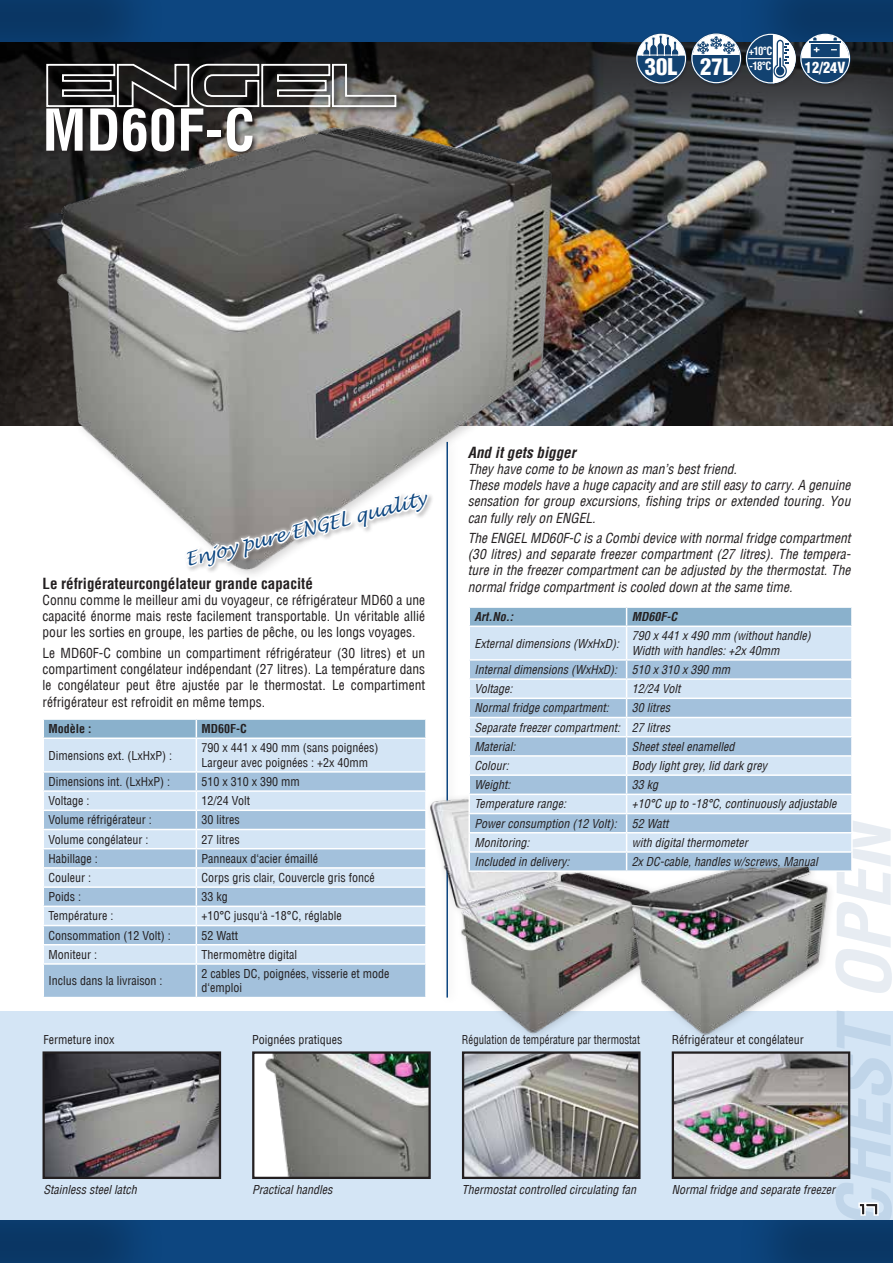
<style>
.page{position:relative;width:893px;height:1263px;background:#fff}
.page>*{position:absolute;margin:0;border:0;box-sizing:border-box;transform-origin:0 0}
.t1{font:700 condensed 56.25px "Helvetica LT";color:#fff}
.t2{font:900 condensed 22.5px "Helvetica LT";color:#fff}
.t3{font:italic 18.15px "TR Lucida Handwriting";color:#0d4680}
.t4{font:700 condensed 15px "Helvetica LT";color:#231f20}
.t5{font:italic 700 condensed 15px "Helvetica LT";color:#231f20}
.t6{font:900 condensed 15px "Helvetica LT";color:#fff;scale:.95 1}
.t7{font:italic condensed 13.5px/16.2px "Helvetica LT";color:#231f20}
.t8{font:condensed 13.5px/16.2px "Helvetica LT";color:#231f20;text-align:justify}
.t9{font:italic condensed 12px/19.2px "Helvetica LT";color:#231f20}
.t10{font:condensed 12px/14.4px "Helvetica LT";color:#231f20}
.t11{font:condensed 12px "Helvetica LT";color:#231f20;scale:.9 1}
.t12{font:italic 700 condensed 12px "Helvetica LT";color:#231f20}
.t13{font:700 condensed 12px "Helvetica LT";color:#231f20}
.t14{font:700 condensed 11.25px "Helvetica LT";color:#fff;scale:.95 1}
</style>
<div class="page">
<div style="left:0;top:1011px;width:893px;height:223px;background:#d4e5f5"></div>
<div style="left:0;top:0;width:893px;height:44px;background:#231f20;opacity:.3"></div>
<div style="left:0;top:40px;width:893px;height:385px;background:#231f20;opacity:.6"></div>
<img style="left:46px;top:1054px;width:172px;height:122px">
<div style="left:43px;top:1051px;width:178px;height:128px;border:2px solid #231f20"></div>
<img style="left:255px;top:1054px;width:173px;height:122px">
<div style="left:252px;top:1051px;width:179px;height:128px;border:2px solid #231f20"></div>
<img style="left:465px;top:1054px;width:172px;height:122px">
<div style="left:462px;top:1051px;width:178px;height:128px;border:2px solid #231f20"></div>
<img style="left:675px;top:1054px;width:172px;height:122px">
<div style="left:672px;top:1051px;width:178px;height:128px;border:2px solid #231f20"></div>
<svg style="left:44px;top:61px;width:359px;height:48px"></svg>
<svg style="left:45px;top:63px;width:352px;height:45px;background:#4e4c4c"></svg>
<svg style="left:43px;top:105px;width:217px;height:4px"></svg>
<hr style="left:446px;top:442px;width:2px;height:555px;background:#0d4680">
<div style="left:44px;top:965px;width:381px;height:32px;background:#a3c1dc"></div>
<hr style="left:196px;top:965px;width:1px;height:32px;background:#fff">
<svg style="left:43px;top:719px;width:383px;height:244px;background:#c0d6e9"></svg>
<img style="left:430px;top:787px;width:193px;height:249px">
<img style="left:41px;top:109px;width:529px;height:472px">
<svg style="left:181px;top:482px;width:252px;height:96px"></svg>
<hr style="left:468px;top:870px;width:159px;height:2px;background:#fff">
<svg style="left:468px;top:607px;width:384px;height:263px;background:#c2d7ea"></svg>
<div style="left:625px;top:861px;width:211px;height:182px;background:#231f20;opacity:.2"></div>
<img style="left:623px;top:858px;width:210px;height:181px">
<div style="left:0;top:1218px;width:893px;height:45px;background:#231f20;opacity:.3"></div>
<svg style="left:858px;top:1202px;width:21px;height:14px"></svg>
<div style="left:635px;top:33px;width:218px;height:54px;background:#231f20;opacity:.4"></div>
<svg style="left:636px;top:34px;width:214px;height:49px"></svg>
<hr style="left:637px;top:55px;width:48px;height:1px;background:#fff">
<h1 class="t1" style="left:43px;top:95px;width:214px">MD60F-C</h1>
<p class="t14" style="left:749px;top:44px;width:26px">+10°C</p>
<h2 class="t2" style="left:645px;top:52px;width:128px">30L 27L <sup>-18°C</sup></h2>
<p class="t6" style="left:805px;top:58px;width:44px">12/24V</p>
<h3 class="t3" style="left:182px;top:547px;width:249px;rotate:-14deg">Enjoy pure ENGEL quality</h3>
<p class="t4" style="left:43px;top:574px;width:272px">Le réfrigérateurcongélateur grande capacité</p>
<p class="t8" style="left:43px;top:592px;width:384px">Connu comme le meilleur ami du voyageur, ce réfrigérateur MD60 a une capacité énorme mais reste facilement transportable. Un véritable allié pour les sorties en groupe, les parties de pêche, ou les longs voyages.</p>
<p class="t8" style="left:43px;top:645px;width:384px">Le MD60F-C combine un compartiment réfrigérateur (30 litres) et un compartiment congélateur indépendant (27 litres). La température dans le congélateur peut être ajustée par le thermostat. Le compartiment réfrigérateur est refroidit en même temps.</p>
<p class="t13" style="left:48px;top:721px;width:45px">Modèle :</p>
<p class="t13" style="left:201px;top:721px;width:47px">MD60F-C</p>
<p class="t10" style="left:48px;top:748px;width:125px">Dimensions ext. (LxHxP) :</p>
<p class="t10" style="left:201px;top:741px;width:178px">790 x 441 x 490 mm (sans poignées)<br>Largeur avec poignées : +2x 40mm</p>
<p class="t10" style="left:48px;top:774px;width:123px">Dimensions int. (LxHxP) :</p>
<p class="t10" style="left:201px;top:774px;width:100px">510 x 310 x 390 mm</p>
<p class="t10" style="left:48px;top:793px;width:43px">Voltage :</p>
<p class="t10" style="left:201px;top:793px;width:50px">12/24 Volt</p>
<p class="t10" style="left:48px;top:813px;width:105px">Volume réfrigérateur :</p>
<p class="t10" style="left:201px;top:813px;width:40px">30 litres</p>
<p class="t10" style="left:48px;top:832px;width:102px">Volume congélateur :</p>
<p class="t10" style="left:201px;top:832px;width:40px">27 litres</p>
<p class="t10" style="left:48px;top:851px;width:51px">Habillage :</p>
<p class="t10" style="left:201px;top:851px;width:118px">Panneaux d‘acier émaillé</p>
<p class="t10" style="left:48px;top:870px;width:44px">Couleur :</p>
<p class="t10" style="left:201px;top:870px;width:175px">Corps gris clair, Couvercle gris foncé</p>
<p class="t10" style="left:48px;top:889px;width:34px">Poids :</p>
<p class="t10" style="left:201px;top:889px;width:28px">33 kg</p>
<p class="t10" style="left:48px;top:909px;width:67px">Température :</p>
<p class="t10" style="left:201px;top:909px;width:142px">+10°C jusqu‘à -18°C, réglable</p>
<p class="t10" style="left:48px;top:928px;width:124px">Consommation (12 Volt) :</p>
<p class="t10" style="left:201px;top:928px;width:38px">52 Watt</p>
<p class="t10" style="left:48px;top:947px;width:50px">Moniteur :</p>
<p class="t10" style="left:201px;top:947px;width:97px">Thermomètre digital</p>
<p class="t10" style="left:48px;top:973px;width:116px">Inclus dans la livraison :</p>
<p class="t10" style="left:201px;top:966px;width:189px">2 cables DC, poignées, visserie et mode d‘emploi</p>
<p class="t10" style="left:43px;top:1033px;width:72px">Fermeture inox</p>
<p class="t10" style="left:252px;top:1033px;width:92px">Poignées pratiques</p>
<p class="t5" style="left:468px;top:443px;width:109px">And it gets bigger</p>
<p class="t7" style="left:468px;top:461px;width:384px">They have come to be known as man’s best friend.<br>These models have a huge capacity and are still easy to carry. A genuine sensation for group excursions, fishing trips or extended touring. You can fully rely on ENGEL.</p>
<p class="t7" style="left:468px;top:530px;width:385px;text-align:justify">The ENGEL MD60F-C is a Combi device with normal fridge compartment (30 litres) and separate freezer compartment (27 litres). The tempera&shy;ture in the freezer compartment can be adjusted by the thermostat. The normal fridge compartment is cooled down at the same time.</p>
<p class="t12" style="left:474px;top:609px;width:40px">Art.No.:</p>
<p class="t12" style="left:632px;top:609px;width:47px">MD60F-C</p>
<p class="t9" style="left:474px;top:633px;width:146px">External dimensions (WxHxD):</p>
<p class="t9" style="left:632px;top:629px;width:180px;line-height:14.4px">790 x 441 x 490 mm (without handle)<br>Width with handles: +2x 40mm</p>
<p class="t9" style="left:474px;top:660px;width:257px">Internal dimensions (WxHxD): 510 x 310 x 390 mm<br>Voltage:</p>
<p class="t9" style="left:632px;top:679px;width:50px">12/24 Volt</p>
<p class="t9" style="left:474px;top:698px;width:136px">Normal fridge compartment:</p>
<p class="t9" style="left:474px;top:698px;width:197px;text-align:justify;text-indent:157px">30 litres Separate freezer compartment: 27 litres Material:</p>
<p class="t9" style="left:632px;top:737px;width:104px">Sheet steel enamelled</p>
<p class="t9" style="left:474px;top:756px;width:36px">Colour:</p>
<p class="t9" style="left:632px;top:756px;width:137px">Body light grey, lid dark grey</p>
<p class="t9" style="left:474px;top:775px;width:38px">Weight:</p>
<p class="t9" style="left:632px;top:775px;width:28px">33 kg</p>
<p class="t9" style="left:474px;top:794px;width:93px">Temperature range:</p>
<p class="t9" style="left:474px;top:794px;width:364px;text-indent:157px">+10°C up to -18°C, continuously adjustable<br>Power consumption (12 Volt): 52 Watt<br>Monitoring:</p>
<p class="t9" style="left:632px;top:833px;width:117px">with digital thermometer</p>
<p class="t9" style="left:474px;top:852px;width:97px">Included in delivery:</p>
<p class="t9" style="left:632px;top:852px;width:188px">2x DC-cable, handles w/screws, Manual</p>
<p class="t11" style="left:462px;top:1032px;width:199px">Régulation de température par thermostat</p>
<p class="t10" style="left:672px;top:1033px;width:133px">Réfrigérateur et congélateur</p>
<p class="t9" style="left:43px;top:1180px;width:95px">Stainless steel latch</p>
<p class="t9" style="left:252px;top:1180px;width:82px">Practical handles</p>
<p class="t9" style="left:462px;top:1180px;width:176px">Thermostat controlled circulating fan</p>
<p class="t9" style="left:672px;top:1180px;width:165px">Normal fridge and separate freezer</p>
</div>
